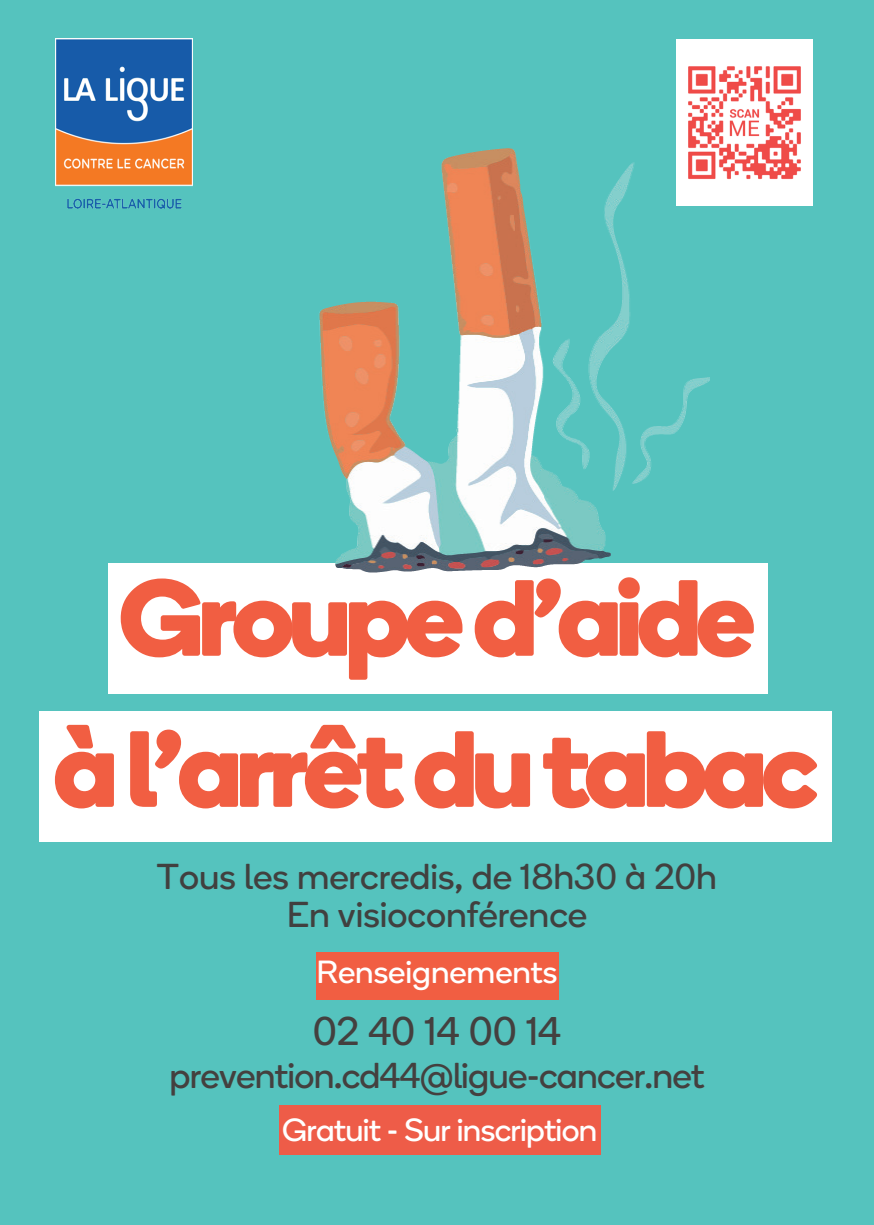
<style>
.page{position:relative;width:874px;height:1225px;background:#fff}
.page>*{position:absolute;margin:0;border:0;box-sizing:border-box;transform-origin:0 0}
.t1{font:700 108px "Boing";letter-spacing:-.05em;color:#f15e42}
.t2{font:40px "Boing";color:#44403f}
.t3{font:36px/38px "Boing";color:#41403f;text-align:center}
.t4{font:36px "Boing";letter-spacing:-.02em;color:#44403f}
.t5{font:32px "Boing";letter-spacing:-.02em;color:#fff}
.t6{font:32px "Boing";color:#fff}
</style>
<div class="page">
<div style="left:0;top:0;width:873px;height:1225px;background:#55c3be"></div>
<div style="left:39px;top:711px;width:792px;height:131px;background:#fff"></div>
<img style="left:56px;top:39px;width:137px;height:170px">
<div style="left:316px;top:952px;width:242px;height:47px;background:#f15e42"></div>
<div style="left:279px;top:1105px;width:321px;height:49px;background:#ee5c48"></div>
<div style="left:676px;top:40px;width:136px;height:166px;background:#fff"></div>
<img style="left:688px;top:66px;width:113px;height:113px">
<div style="left:108px;top:563px;width:658px;height:131px;background:#fff"></div>
<img style="left:319px;top:74px;width:390px;height:499px">
<h1 class="t1" style="left:119px;top:541px;width:637px">Groupe d’aide</h1>
<h1 class="t1" style="left:53px;top:692px;width:765px">à l’arrêt du tabac</h1>
<p class="t3" style="left:157px;top:856px;width:561px">Tous les mercredis, de 18h30 à 20h<br>En visioconférence</p>
<p class="t6" style="left:316px;top:950px;width:242px">Renseignements</p>
<p class="t2" style="left:312px;top:1005px;width:250px">02 40 14 00 14</p>
<p class="t4" style="left:169px;top:1052px;width:536px">prevention.cd44@ligue-cancer.net</p>
<p class="t5" style="left:282px;top:1109px;width:316px">Gratuit - Sur inscription</p>
</div>
